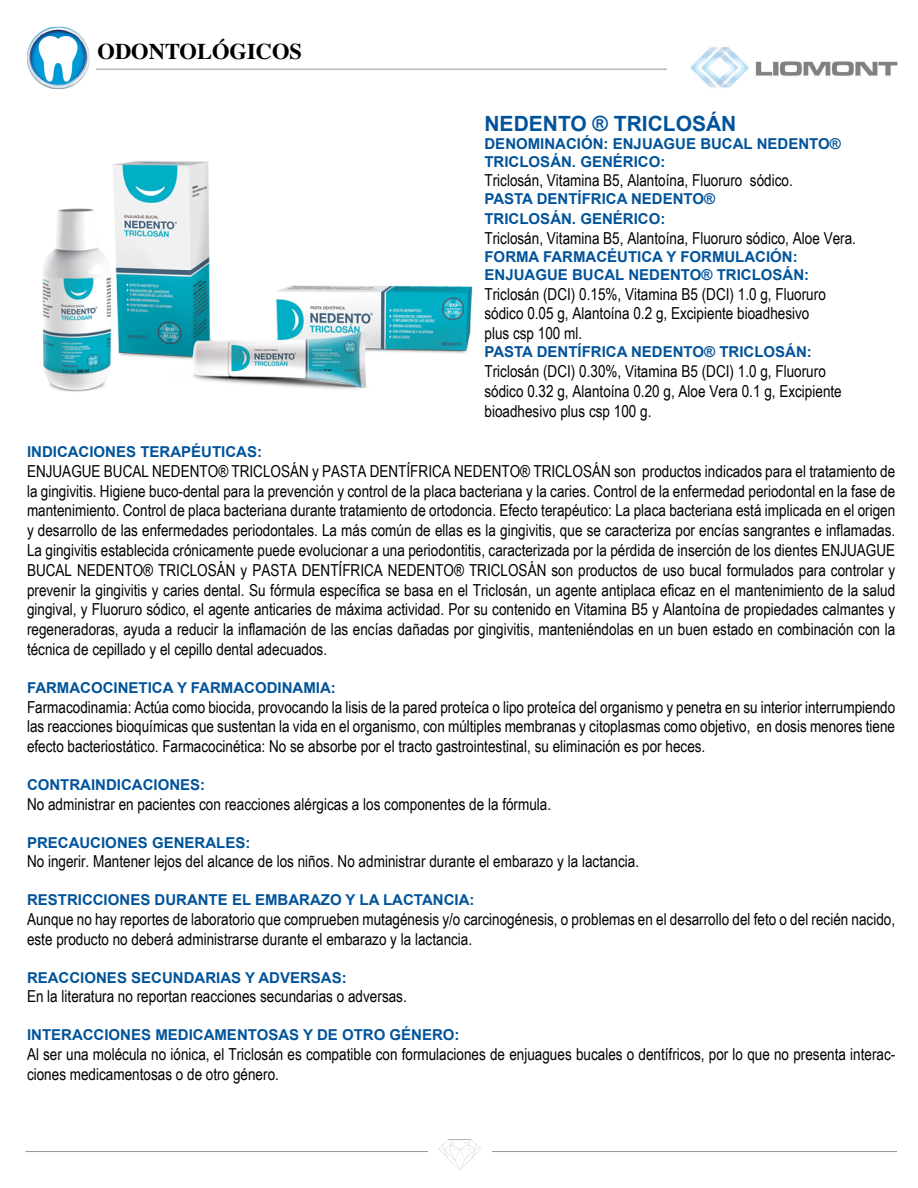
<style>
.page{position:relative;width:918px;height:1188px;background:#fff}
.page>*{position:absolute;margin:0;border:0;box-sizing:border-box;transform-origin:0 0}
.t1{font:700 22.5px "Times";color:#000}
.t2{font:700 21px "Arial";color:#00539a}
.t3{font:16.5px/19.8px "Arial Narrow";color:#000}
.t4{font:700 15px/18px "Arial";color:#00539a}
</style>
<div class="page">
<hr style="left:96px;top:69px;width:571px;height:1px;background:#929497">
<img style="left:690px;top:47px;width:208px;height:41px">
<hr style="left:25px;top:1151px;width:872px;height:1px;background:#929497">
<div style="left:428px;top:1114px;width:64px;height:71px;background:#fff"></div>
<svg style="left:438px;top:1139px;width:43px;height:31px"></svg>
<img style="left:27px;top:26px;width:70px;height:63px">
<img style="left:42px;top:161px;width:431px;height:231px">
<h1 class="t1" style="left:98px;top:29px;width:206px">ODONTOLÓGICOS</h1>
<p class="t2" style="left:484px;top:109px;width:253px">NEDENTO ® TRICLOSÁN</p>
<p class="t4" style="left:484px;top:135px;width:358px">DENOMINACIÓN: ENJUAGUE BUCAL NEDENTO®<br>TRICLOSÁN. GENÉRICO:</p>
<p class="t3" style="left:484px;top:170px;width:310px">Triclosán, Vitamina B5, Alantoína, Fluoruro sódico.</p>
<p class="t4" style="left:484px;top:190px;width:232px;line-height:19.8px">PASTA DENTÍFRICA NEDENTO®<br>TRICLOSÁN. GENÉRICO:</p>
<p class="t3" style="left:484px;top:228px;width:373px">Triclosán, Vitamina B5, Alantoína, Fluoruro sódico, Aloe Vera.</p>
<p class="t4" style="left:484px;top:248px;width:326px">FORMA FARMACÉUTICA Y FORMULACIÓN:<br>ENJUAGUE BUCAL NEDENTO® TRICLOSÁN:</p>
<p class="t3" style="left:484px;top:283px;width:343px">Triclosán (DCI) 0.15%, Vitamina B5 (DCI) 1.0 g, Fluoruro sódico 0.05 g, Alantoína 0.2 g, Excipiente bioadhesivo plus csp 100 ml.</p>
<p class="t4" style="left:484px;top:344px;width:329px">PASTA DENTÍFRICA NEDENTO® TRICLOSÁN:</p>
<p class="t3" style="left:484px;top:361px;width:359px">Triclosán (DCI) 0.30%, Vitamina B5 (DCI) 1.0 g, Fluoruro sódico 0.32 g, Alantoína 0.20 g, Aloe Vera 0.1 g, Excipiente bioadhesivo plus csp 100 g.</p>
<p class="t4" style="left:27px;top:443px;width:237px">INDICACIONES TERAPÉUTICAS:</p>
<p class="t3" style="left:27px;top:460px;width:870px;text-align:justify">ENJUAGUE BUCAL NEDENTO® TRICLOSÁN y PASTA DENTÍFRICA NEDENTO® TRICLOSÁN son productos indicados para el tratamiento de la gingivitis. Higiene buco-dental para la prevención y control de la placa bacteriana y la caries. Control de la enfermedad periodontal en la fase de mantenimiento. Control de placa bacteriana durante tratamiento de ortodoncia. Efecto terapéutico: La placa bacteriana está implicada en el origen y desarrollo de las enfermedades periodontales. La más común de ellas es la gingivitis, que se caracteriza por encías sangrantes e inflamadas.<br>La gingivitis establecida crónicamente puede evolucionar a una periodontitis, caracterizada por la pérdida de inserción de los dientes ENJUAGUE BUCAL NEDENTO® TRICLOSÁN y PASTA DENTÍFRICA NEDENTO® TRICLOSÁN son productos de uso bucal formulados para controlar y prevenir la gingivitis y caries dental. Su fórmula específica se basa en el Triclosán, un agente antiplaca eficaz en el mantenimiento de la salud gingival, y Fluoruro sódico, el agente anticaries de máxima actividad. Por su contenido en Vitamina B5 y Alantoína de propiedades calmantes y regeneradoras, ayuda a reducir la inflamación de las encías dañadas por gingivitis, manteniéndolas en un buen estado en combinación con la técnica de cepillado y el cepillo dental adecuados.</p>
<p class="t4" style="left:27px;top:679px;width:310px">FARMACOCINETICA Y FARMACODINAMIA:</p>
<p class="t3" style="left:27px;top:696px;width:870px;text-align:justify">Farmacodinamia: Actúa como biocida, provocando la lisis de la pared proteíca o lipo proteíca del organismo y penetra en su interior interrumpiendo las reacciones bioquímicas que sustentan la vida en el organismo, con múltiples membranas y citoplasmas como objetivo, en dosis menores tiene efecto bacteriostático. Farmacocinética: No se absorbe por el tracto gastrointestinal, su eliminación es por heces.</p>
<p class="t4" style="left:27px;top:776px;width:180px">CONTRAINDICACIONES:</p>
<p class="t3" style="left:27px;top:793px;width:526px">No administrar en pacientes con reacciones alérgicas a los componentes de la fórmula.</p>
<p class="t4" style="left:27px;top:834px;width:225px">PRECAUCIONES GENERALES:</p>
<p class="t3" style="left:27px;top:851px;width:614px">No ingerir. Mantener lejos del alcance de los niños. No administrar durante el embarazo y la lactancia.</p>
<p class="t4" style="left:27px;top:891px;width:449px">RESTRICCIONES DURANTE EL EMBARAZO Y LA LACTANCIA:</p>
<p class="t3" style="left:27px;top:909px;width:870px">Aunque no hay reportes de laboratorio que comprueben mutagénesis y/o carcinogénesis, o problemas en el desarrollo del feto o del recién nacido, este producto no deberá administrarse durante el embarazo y la lactancia.</p>
<p class="t4" style="left:27px;top:969px;width:321px">REACCIONES SECUNDARIAS Y ADVERSAS:</p>
<p class="t3" style="left:27px;top:986px;width:381px">En la literatura no reportan reacciones secundarias o adversas.</p>
<p class="t4" style="left:27px;top:1026px;width:434px">INTERACCIONES MEDICAMENTOSAS Y DE OTRO GÉNERO:</p>
<p class="t3" style="left:27px;top:1044px;width:870px">Al ser una molécula no iónica, el Triclosán es compatible con formulaciones de enjuagues bucales o dentífricos, por lo que no presenta interac&shy;ciones medicamentosas o de otro género.</p>
</div>
